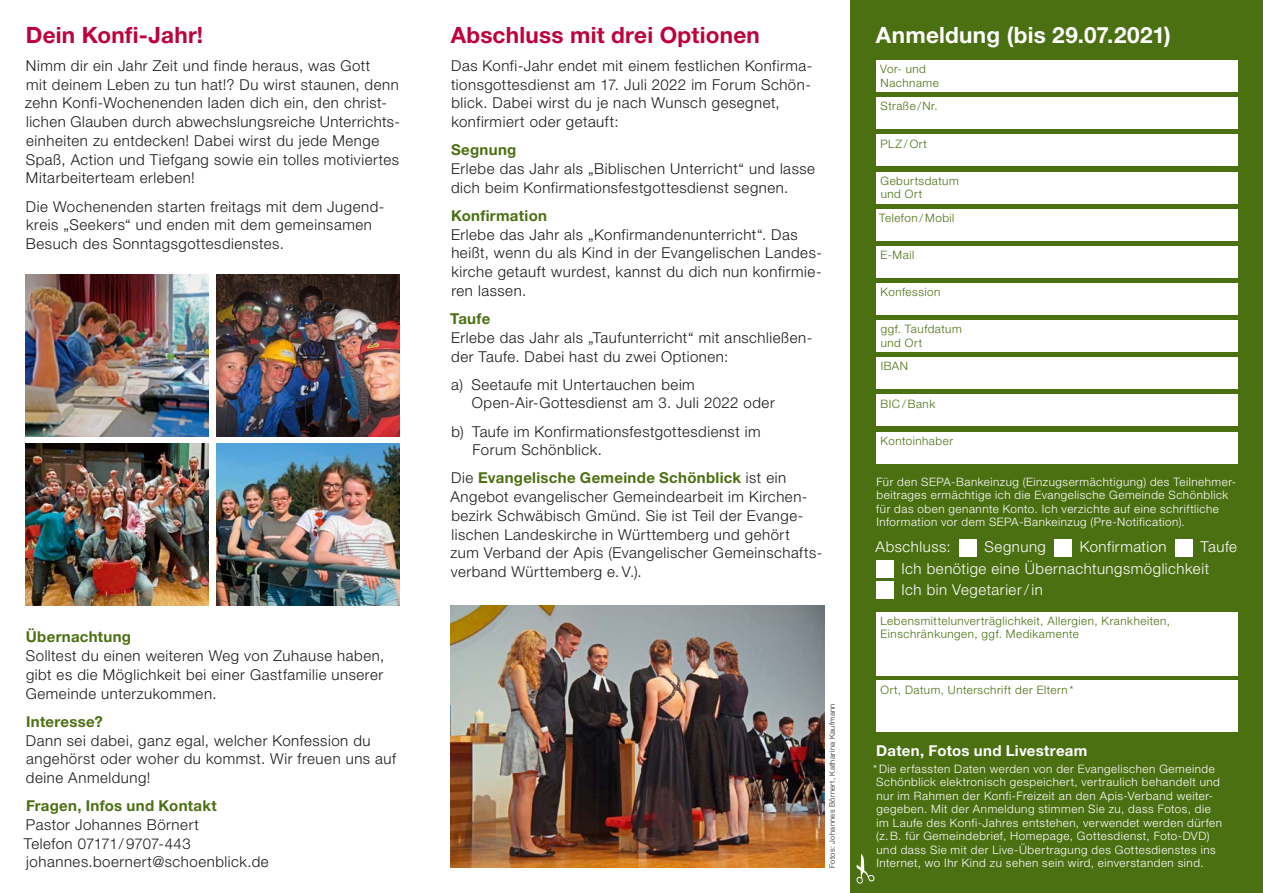
<style>
.page{position:relative;width:1263px;height:893px;background:#fff}
.page>*{position:absolute;margin:0;border:0;box-sizing:border-box;transform-origin:0 0}
.t1{font:700 22.5px "Helvetica Neue World 75";letter-spacing:.01em;color:#be003d}
.t2{font:700 22.5px "Helvetica Neue World 75";letter-spacing:.01em;color:#fff}
.t3{font:15px/18.8px "Helvetica Neue World 45 Lt";letter-spacing:.035em;color:#1a1a18}
.t4{font:700 15px "Helvetica Neue World 75";letter-spacing:.02em;color:#4b7012}
.t5{font:15px/21.3px "Helvetica Neue World 45 Lt";letter-spacing:.035em;color:#fff}
.t6{font:700 15px "Helvetica Neue World 75";letter-spacing:.015em;color:#fff}
.t7{font:11.7px/13.5px "Helvetica Neue World 45 Lt";letter-spacing:.045em;color:#fff}
.t8{font:11.7px/13.5px "Helvetica Neue World 45 Lt";letter-spacing:.045em;color:#4b7012}
.t9{font:7.5px "Helvetica Neue World 45 Lt";letter-spacing:.055em;color:#1a1a18}
.s1{font-family:"Helvetica Neue World 45 Lt";font-weight:400;color:#1a1a18}
</style>
<div class="page">
<div style="left:850px;top:0;width:413px;height:893px;background:#4b7012"></div>
<img style="left:451px;top:605px;width:374px;height:262px">
<div style="left:876px;top:60px;width:361px;height:32px;background:#fff"></div>
<div style="left:876px;top:97px;width:361px;height:32px;background:#fff"></div>
<div style="left:876px;top:134px;width:361px;height:32px;background:#fff"></div>
<div style="left:876px;top:172px;width:361px;height:32px;background:#fff"></div>
<div style="left:876px;top:209px;width:361px;height:32px;background:#fff"></div>
<div style="left:876px;top:246px;width:361px;height:32px;background:#fff"></div>
<div style="left:876px;top:283px;width:361px;height:32px;background:#fff"></div>
<div style="left:876px;top:320px;width:361px;height:32px;background:#fff"></div>
<div style="left:876px;top:357px;width:361px;height:32px;background:#fff"></div>
<div style="left:876px;top:394px;width:361px;height:32px;background:#fff"></div>
<div style="left:876px;top:432px;width:361px;height:31px;background:#fff"></div>
<div style="left:959px;top:539px;width:17px;height:17px;background:#fff"></div>
<div style="left:1054px;top:539px;width:17px;height:17px;background:#fff"></div>
<div style="left:1175px;top:539px;width:17px;height:17px;background:#fff"></div>
<div style="left:876px;top:560px;width:17px;height:17px;background:#fff"></div>
<div style="left:876px;top:582px;width:17px;height:17px;background:#fff"></div>
<div style="left:876px;top:612px;width:361px;height:63px;background:#fff"></div>
<div style="left:876px;top:681px;width:361px;height:51px;background:#fff"></div>
<svg style="left:856px;top:854px;width:18px;height:30px"></svg>
<img style="left:217px;top:275px;width:183px;height:161px">
<img style="left:217px;top:444px;width:183px;height:161px">
<img style="left:26px;top:444px;width:182px;height:161px">
<img style="left:26px;top:275px;width:182px;height:161px">
<h1 class="t1" style="left:26px;top:22px;width:179px">Dein Konfi-Jahr!</h1>
<p class="t3" style="left:25px;top:56px;width:376px">Nimm dir ein Jahr Zeit und finde heraus, was Gott<br>mit deinem Leben zu tun hat!? Du wirst staunen, denn zehn Konfi-Wochenenden laden dich ein, den christ&shy;lichen Glauben durch abwechslungsreiche Unterrichts&shy;einheiten zu entdecken! Dabei wirst du jede Menge Spaß, Action und Tiefgang sowie ein tolles motiviertes Mitarbeiterteam erleben!</p>
<p class="t3" style="left:26px;top:197px;width:360px">Die Wochenenden starten freitags mit dem Jugend&shy;kreis „Seekers“ und enden mit dem gemeinsamen<br>Besuch des Sonntagsgottesdienstes.</p>
<p class="t4" style="left:26px;top:628px;width:107px">Übernachtung</p>
<p class="t3" style="left:26px;top:647px;width:360px;text-align:justify">Solltest du einen weiteren Weg von Zuhause haben, gibt es die Möglichkeit bei einer Gastfamilie unserer Gemeinde unterzukommen.</p>
<p class="t4" style="left:26px;top:713px;width:78px">Interesse?</p>
<p class="t3" style="left:26px;top:731px;width:372px">Dann sei dabei, ganz egal, welcher Konfession du angehörst oder woher du kommst. Wir freuen uns auf deine Anmeldung!</p>
<p class="t4" style="left:26px;top:797px;width:192px">Fragen, Infos und Kontakt</p>
<p class="t3" style="left:24px;top:815px;width:246px">Pastor Johannes Börnert<br>Telefon 07171 / 9707-443 johannes.boernert@schoenblick.de</p>
<h1 class="t1" style="left:451px;top:22px;width:311px">Abschluss mit drei Optionen</h1>
<p class="t3" style="left:451px;top:56px;width:361px">Das Konfi-Jahr endet mit einem festlichen Konfirma&shy;tionsgottesdienst am 17. Juli 2022 im Forum Schön&shy;blick. Dabei wirst du je nach Wunsch gesegnet, konfirmiert oder getauft:</p>
<p class="t4" style="left:451px;top:141px;width:67px">Segnung</p>
<p class="t3" style="left:451px;top:159px;width:365px">Erlebe das Jahr als „Biblischen Unterricht“ und lasse dich beim Konfirmationsfestgottesdienst segnen.</p>
<p class="t4" style="left:451px;top:207px;width:97px">Konfirmation</p>
<p class="t3" style="left:451px;top:225px;width:372px">Erlebe das Jahr als „Konfirmandenunterricht“. Das heißt, wenn du als Kind in der Evangelischen Landes&shy;kirche getauft wurdest, kannst du dich nun konfirmie&shy;ren lassen.</p>
<p class="t4" style="left:450px;top:310px;width:42px">Taufe</p>
<p class="t3" style="left:451px;top:328px;width:363px">Erlebe das Jahr als „Taufunterricht“ mit anschließen&shy;der Taufe. Dabei hast du zwei Optionen:</p>
<p class="t3" style="left:472px;top:375px;width:304px;text-indent:-20px">a) Seetaufe mit Untertauchen beim<br>Open-Air-Gottesdienst am 3. Juli 2022 oder</p>
<p class="t3" style="left:472px;top:422px;width:290px;text-indent:-21px">b) Taufe im Konfirmationsfestgottesdienst im<br>Forum Schönblick.</p>
<p class="t4" style="left:451px;top:469px;width:337px"><span class="s1">Die</span> Evangelische Gemeinde Schönblick <span class="s1">ist ein</span></p>
<p class="t3" style="left:450px;top:488px;width:373px">Angebot evangelischer Gemeindearbeit im Kirchen&shy;bezirk Schwäbisch Gmünd. Sie ist Teil der Evange&shy;lischen Landeskirche in Württemberg und gehört<br>zum Verband der Apis (Evangelischer Gemeinschafts&shy;verband Württemberg e. V.).</p>
<p class="t9" style="left:828px;top:868px;width:166px;rotate:-90deg">Fotos: Johannes Börnert, Katharina Kaufmann</p>
<h1 class="t2" style="left:876px;top:22px;width:296px">Anmeldung (bis 29.07.2021)</h1>
<p class="t8" style="left:880px;top:62px;width:60px">Vor- und<br>Nachname</p>
<p class="t8" style="left:880px;top:100px;width:59px">Straße / Nr.</p>
<p class="t8" style="left:881px;top:137px;width:48px">PLZ / Ort</p>
<p class="t8" style="left:880px;top:174px;width:80px">Geburtsdatum und Ort</p>
<p class="t8" style="left:879px;top:211px;width:77px">Telefon / Mobil</p>
<p class="t8" style="left:881px;top:248px;width:35px">E-Mail</p>
<p class="t8" style="left:881px;top:285px;width:61px">Konfession</p>
<p class="t8" style="left:881px;top:322px;width:83px">ggf. Taufdatum und Ort</p>
<p class="t8" style="left:881px;top:360px;width:29px">IBAN</p>
<p class="t8" style="left:881px;top:397px;width:56px">BIC / Bank</p>
<p class="t8" style="left:881px;top:434px;width:74px">Kontoinhaber</p>
<p class="t7" style="left:876px;top:475px;width:361px">Für den SEPA-Bankeinzug (Einzugsermächtigung) des Teilnehmer&shy;beitrages ermächtige ich die Evangelische Gemeinde Schönblick für das oben genannte Konto. Ich verzichte auf eine schriftliche Information vor dem SEPA-Bankeinzug (Pre-Notification).</p>
<p class="t5" style="left:876px;top:537px;width:77px">Abschluss:</p>
<p class="t5" style="left:984px;top:537px;width:63px">Segnung</p>
<p class="t5" style="left:1080px;top:537px;width:88px">Konfirmation</p>
<p class="t5" style="left:901px;top:537px;width:337px;text-indent:299px">Taufe<br>Ich benötige eine Übernachtungsmöglichkeit<br>Ich bin Vegetarier / in</p>
<p class="t8" style="left:881px;top:614px;width:291px">Lebensmittelunverträglichkeit, Allergien, Krankheiten,<br>Einschränkungen, ggf. Medikamente</p>
<p class="t8" style="left:880px;top:683px;width:194px">Ort, Datum, Unterschrift der Eltern *</p>
<p class="t6" style="left:876px;top:742px;width:213px">Daten, Fotos und Livestream</p>
<p class="t7" style="left:873px;top:762px;width:350px">* Die erfassten Daten werden von der Evangelischen Gemeinde Schönblick elektronisch gespeichert, vertraulich behandelt und nur im Rahmen der Konfi-Freizeit an den Apis-Verband weiter&shy;gegeben. Mit der Anmeldung stimmen Sie zu, dass Fotos, die im Laufe des Konfi-Jahres entstehen, verwendet werden dürfen (z. B. für Gemeindebrief, Homepage, Gottesdienst, Foto-DVD) und dass Sie mit der Live-Übertragung des Gottesdienstes ins</p>
<p class="t7" style="left:876px;top:857px;width:329px">Internet, wo Ihr Kind zu sehen sein wird, einverstanden sind.</p>
</div>
